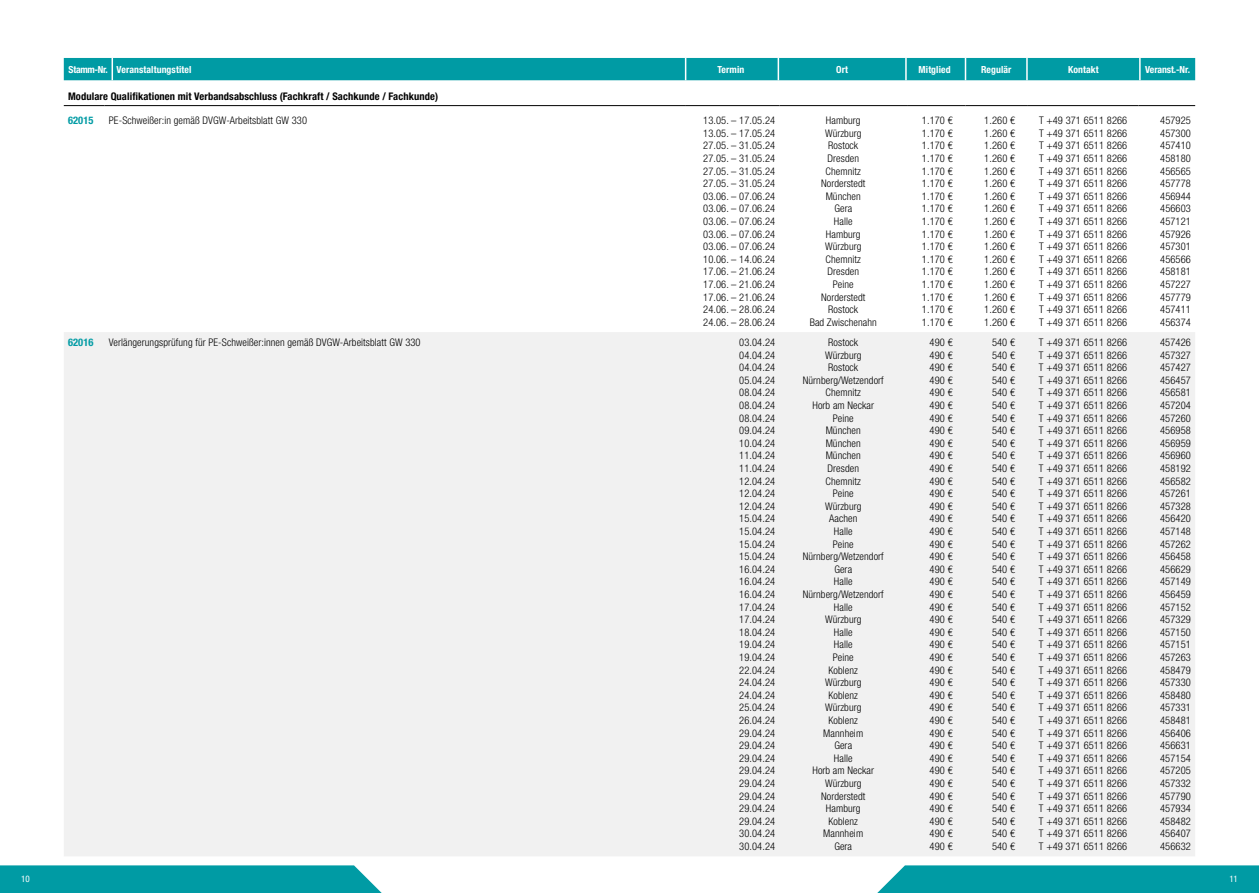
<style>
.page{position:relative;width:1259px;height:893px;background:#fff}
.page>*{position:absolute;margin:0;border:0;box-sizing:border-box;transform-origin:0 0}
.t1{font:300 condensed 10.5px/12.6px "Helvetica Neue LT Pro";letter-spacing:.01em;color:#000;text-align:justify}
.t2{font:700 condensed 10.5px "Helvetica Neue LT Pro";letter-spacing:.01em;color:#000}
.t3{font:700 condensed 10.5px "Helvetica Neue LT Pro";letter-spacing:.01em;color:#009ba4}
.t4{font:700 condensed 9.75px "Helvetica Neue LT Pro";letter-spacing:.01em;color:#fff}
.t5{font:700 condensed 9.75px "Helvetica Neue LT Pro";letter-spacing:-.01em;color:#fff}
.t6{font:condensed 9px "Helvetica Neue LT Pro";color:#fff}
</style>
<div class="page">
<svg style="left:0;top:865px;width:382px;height:28px;background:#0c9fa8"></svg>
<svg style="left:877px;top:865px;width:382px;height:28px;background:#0da0a8"></svg>
<div style="left:64px;top:58px;width:1131px;height:22px;background:#009ba4"></div>
<div style="left:64px;top:332px;width:1131px;height:524px;background:#f1f1f1"></div>
<hr style="left:64px;top:105px;width:41px;height:1px;background:#000">
<hr style="left:105px;top:105px;width:581px;height:1px;background:#000">
<hr style="left:686px;top:105px;width:93px;height:1px;background:#000">
<hr style="left:779px;top:105px;width:128px;height:1px;background:#000">
<hr style="left:907px;top:105px;width:58px;height:1px;background:#000">
<hr style="left:965px;top:105px;width:63px;height:1px;background:#000">
<hr style="left:1028px;top:105px;width:110px;height:1px;background:#000">
<hr style="left:1138px;top:105px;width:57px;height:1px;background:#000">
<p class="t4" style="left:69px;top:63px;width:124px">Stamm-Nr. Veranstaltungstitel</p>
<p class="t4" style="left:717px;top:63px;width:28px">Termin</p>
<p class="t4" style="left:836px;top:63px;width:13px">Ort</p>
<p class="t4" style="left:918px;top:63px;width:33px">Mitglied</p>
<p class="t4" style="left:981px;top:63px;width:32px">Regulär</p>
<p class="t4" style="left:1068px;top:63px;width:32px">Kontakt</p>
<p class="t5" style="left:1145px;top:63px;width:47px">Veranst.-Nr.</p>
<p class="t2" style="left:68px;top:90px;width:372px">Modulare Qualifikationen mit Verbandsabschluss (Fachkraft / Sachkunde / Fachkunde)</p>
<p class="t3" style="left:68px;top:114px;width:27px">62015</p>
<p class="t1" style="left:109px;top:114px;width:200px">PE-Schweißer:in gemäß DVGW-Arbeitsblatt GW 330</p>
<p class="t1" style="left:703px;top:114px;width:73px">13.05. – 17.05.24<br>13.05. – 17.05.24<br>27.05. – 31.05.24<br>27.05. – 31.05.24<br>27.05. – 31.05.24<br>27.05. – 31.05.24<br>03.06. – 07.06.24<br>03.06. – 07.06.24<br>03.06. – 07.06.24<br>03.06. – 07.06.24<br>03.06. – 07.06.24<br>10.06. – 14.06.24<br>17.06. – 21.06.24<br>17.06. – 21.06.24<br>17.06. – 21.06.24<br>24.06. – 28.06.24<br>24.06. – 28.06.24</p>
<p class="t1" style="left:809px;top:114px;width:69px;text-align:center">Hamburg<br>Würzburg<br>Rostock<br>Dresden<br>Chemnitz<br>Norderstedt<br>München<br>Gera<br>Halle<br>Hamburg<br>Würzburg<br>Chemnitz<br>Dresden<br>Peine<br>Norderstedt<br>Rostock<br>Bad Zwischenahn</p>
<p class="t1" style="left:922px;top:114px;width:32px">1.170 € 1.170 € 1.170 € 1.170 € 1.170 € 1.170 € 1.170 € 1.170 € 1.170 € 1.170 € 1.170 € 1.170 € 1.170 € 1.170 € 1.170 € 1.170 € 1.170 €</p>
<p class="t1" style="left:984px;top:114px;width:32px">1.260 € 1.260 € 1.260 € 1.260 € 1.260 € 1.260 € 1.260 € 1.260 € 1.260 € 1.260 € 1.260 € 1.260 € 1.260 € 1.260 € 1.260 € 1.260 € 1.260 €</p>
<p class="t1" style="left:1039px;top:114px;width:90px">T +49 371 6511 8266<br>T +49 371 6511 8266<br>T +49 371 6511 8266<br>T +49 371 6511 8266<br>T +49 371 6511 8266<br>T +49 371 6511 8266<br>T +49 371 6511 8266<br>T +49 371 6511 8266<br>T +49 371 6511 8266<br>T +49 371 6511 8266<br>T +49 371 6511 8266<br>T +49 371 6511 8266<br>T +49 371 6511 8266<br>T +49 371 6511 8266<br>T +49 371 6511 8266<br>T +49 371 6511 8266<br>T +49 371 6511 8266</p>
<p class="t1" style="left:1160px;top:114px;width:32px">457925<br>457300<br>457410<br>458180<br>456565<br>457778<br>456944<br>456603<br>457121<br>457926<br>457301<br>456566<br>458181<br>457227<br>457779<br>457411<br>456374</p>
<p class="t3" style="left:68px;top:336px;width:27px">62016</p>
<p class="t1" style="left:109px;top:336px;width:313px">Verlängerungsprüfung für PE-Schweißer:innen gemäß DVGW-Arbeitsblatt GW 330</p>
<p class="t1" style="left:739px;top:336px;width:37px">03.04.24<br>04.04.24<br>04.04.24<br>05.04.24<br>08.04.24<br>08.04.24<br>08.04.24<br>09.04.24<br>10.04.24<br>11.04.24<br>11.04.24<br>12.04.24<br>12.04.24<br>12.04.24<br>15.04.24<br>15.04.24<br>15.04.24<br>15.04.24<br>16.04.24<br>16.04.24<br>16.04.24<br>17.04.24<br>17.04.24<br>18.04.24<br>19.04.24<br>19.04.24<br>22.04.24<br>24.04.24<br>24.04.24<br>25.04.24<br>26.04.24<br>29.04.24<br>29.04.24<br>29.04.24<br>29.04.24<br>29.04.24<br>29.04.24<br>29.04.24<br>29.04.24<br>30.04.24<br>30.04.24</p>
<p class="t1" style="left:802px;top:336px;width:83px;text-align:center">Rostock<br>Würzburg<br>Rostock<br>Nürnberg/Wetzendorf<br>Chemnitz<br>Horb am Neckar<br>Peine<br>München<br>München<br>München<br>Dresden<br>Chemnitz<br>Peine<br>Würzburg<br>Aachen<br>Halle<br>Peine<br>Nürnberg/Wetzendorf<br>Gera<br>Halle<br>Nürnberg/Wetzendorf<br>Halle<br>Würzburg<br>Halle<br>Halle<br>Peine<br>Koblenz<br>Würzburg<br>Koblenz<br>Würzburg<br>Koblenz<br>Mannheim<br>Gera<br>Halle<br>Horb am Neckar<br>Würzburg<br>Norderstedt<br>Hamburg<br>Koblenz<br>Mannheim<br>Gera</p>
<p class="t1" style="left:929px;top:336px;width:25px">490 € 490 € 490 € 490 € 490 € 490 € 490 € 490 € 490 € 490 € 490 € 490 € 490 € 490 € 490 € 490 € 490 € 490 € 490 € 490 € 490 € 490 € 490 € 490 € 490 € 490 € 490 € 490 € 490 € 490 € 490 € 490 € 490 € 490 € 490 € 490 € 490 € 490 € 490 € 490 € 490 €</p>
<p class="t1" style="left:992px;top:336px;width:25px">540 € 540 € 540 € 540 € 540 € 540 € 540 € 540 € 540 € 540 € 540 € 540 € 540 € 540 € 540 € 540 € 540 € 540 € 540 € 540 € 540 € 540 € 540 € 540 € 540 € 540 € 540 € 540 € 540 € 540 € 540 € 540 € 540 € 540 € 540 € 540 € 540 € 540 € 540 € 540 € 540 €</p>
<p class="t1" style="left:1039px;top:336px;width:90px">T +49 371 6511 8266<br>T +49 371 6511 8266<br>T +49 371 6511 8266<br>T +49 371 6511 8266<br>T +49 371 6511 8266<br>T +49 371 6511 8266<br>T +49 371 6511 8266<br>T +49 371 6511 8266<br>T +49 371 6511 8266<br>T +49 371 6511 8266<br>T +49 371 6511 8266<br>T +49 371 6511 8266<br>T +49 371 6511 8266<br>T +49 371 6511 8266<br>T +49 371 6511 8266<br>T +49 371 6511 8266<br>T +49 371 6511 8266<br>T +49 371 6511 8266<br>T +49 371 6511 8266<br>T +49 371 6511 8266<br>T +49 371 6511 8266<br>T +49 371 6511 8266<br>T +49 371 6511 8266<br>T +49 371 6511 8266<br>T +49 371 6511 8266<br>T +49 371 6511 8266<br>T +49 371 6511 8266<br>T +49 371 6511 8266<br>T +49 371 6511 8266<br>T +49 371 6511 8266<br>T +49 371 6511 8266<br>T +49 371 6511 8266<br>T +49 371 6511 8266<br>T +49 371 6511 8266<br>T +49 371 6511 8266<br>T +49 371 6511 8266<br>T +49 371 6511 8266<br>T +49 371 6511 8266<br>T +49 371 6511 8266<br>T +49 371 6511 8266<br>T +49 371 6511 8266</p>
<p class="t1" style="left:1160px;top:336px;width:32px">457426<br>457327<br>457427<br>456457<br>456581<br>457204<br>457260<br>456958<br>456959<br>456960<br>458192<br>456582<br>457261<br>457328<br>456420<br>457148<br>457262<br>456458<br>456629<br>457149<br>456459<br>457152<br>457329<br>457150<br>457151<br>457263<br>458479<br>457330<br>458480<br>457331<br>458481<br>456406<br>456631<br>457154<br>457205<br>457332<br>457790<br>457934<br>458482<br>456407<br>456632</p>
<p class="t6" style="left:21px;top:874px;width:10px">10</p>
<p class="t6" style="left:1229px;top:874px;width:10px">11</p>
</div>
